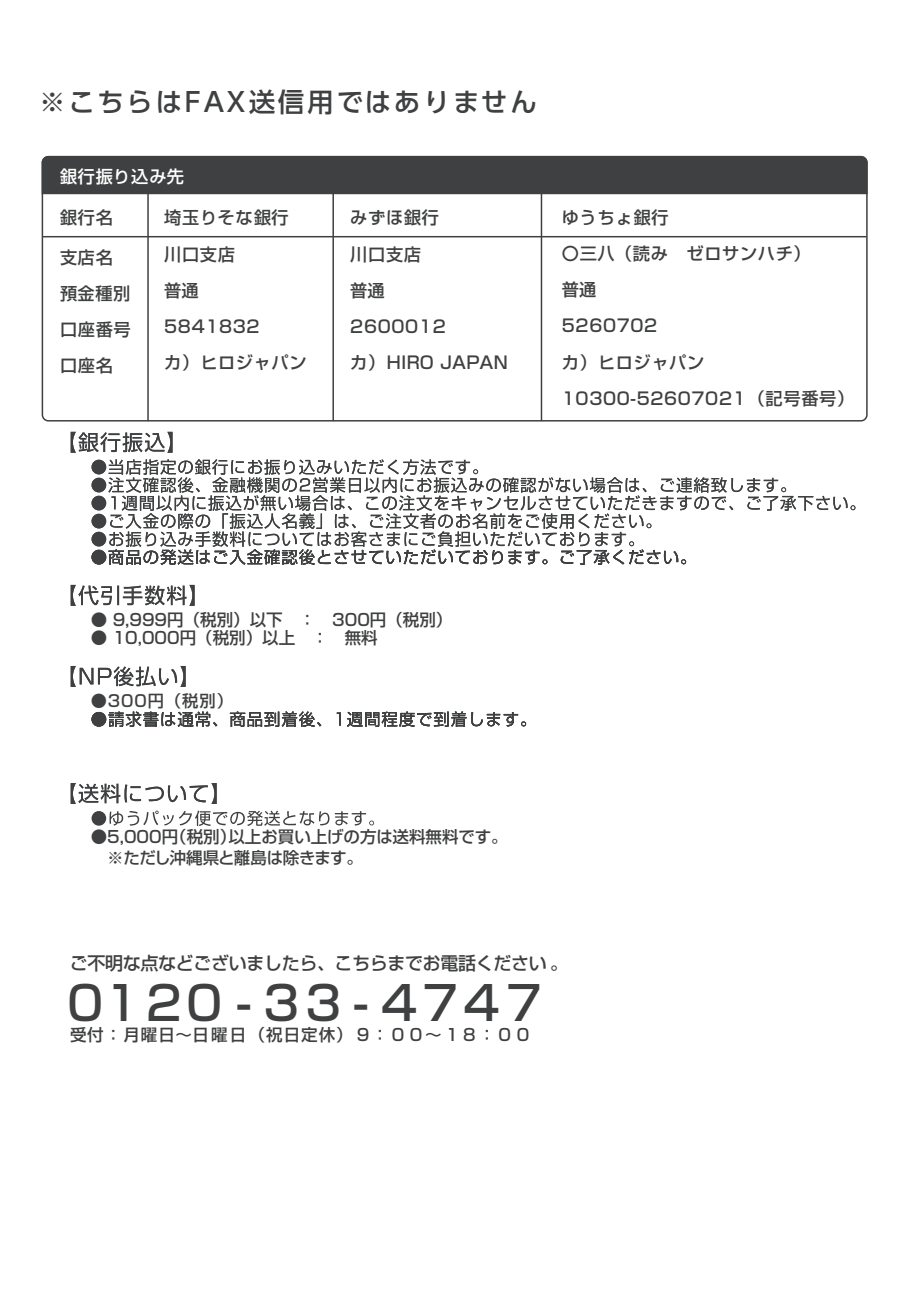
<style>
.page{position:relative;width:919px;height:1289px;background:#fff}
.page>*{position:absolute;margin:0;border:0;box-sizing:border-box;transform-origin:0 0}
.t1{font:500 46.95px "Shin Go Pr 6 N";letter-spacing:.12em;color:#3f4041}
.t2{font:500 26.4px "UD Shin Go Pro";letter-spacing:.1em;color:#3f4041}
.t3{font:500 18px "Shin Go Pr 6 N";letter-spacing:-.02em;color:#3f4041}
.t4{font:500 17.1px/36px "Shin Go Pr 6 N";letter-spacing:.04em;color:#3f4041}
.t5{font:500 17.1px "Shin Go Pr 6 N";letter-spacing:.04em;color:#fff}
.t6{font:500 16.5px/21px "Shin Go Pr 6 N";color:#3f4041}
.t7{font:500 16.5px "Shin Go Pr 6 N";letter-spacing:.06em;color:#3f4041}
.t8{font:500 16.2px "Shin Go Pr 6 N";letter-spacing:.06em;color:#3f4041}
</style>
<div class="page">
<div style="left:41px;top:155px;width:827px;height:40px;background:#3f4041"></div>
<hr style="left:42px;top:236px;width:824px;height:1px;background:#3f4041">
<hr style="left:147px;top:191px;width:2px;height:230px;background:#3f4041">
<hr style="left:332px;top:191px;width:2px;height:230px;background:#3f4041">
<hr style="left:540px;top:191px;width:2px;height:230px;background:#3f4041">
<svg style="left:71px;top:432px;width:784px;height:131px"></svg>
<svg style="left:71px;top:549px;width:615px;height:255px"></svg>
<svg style="left:91px;top:810px;width:283px;height:16px"></svg>
<h2 class="t2" style="left:39px;top:80px;width:499px">※こちらはFAX送信用ではありません</h2>
<p class="t5" style="left:60px;top:162px;width:125px">銀行振り込み先</p>
<p class="t4" style="left:164px;top:198px;width:126px">埼玉りそな銀行</p>
<p class="t4" style="left:350px;top:198px;width:90px">みずほ銀行</p>
<p class="t4" style="left:562px;top:198px;width:108px">ゆうちょ銀行</p>
<p class="t4" style="left:60px;top:198px;width:54px">銀行名</p>
<p class="t4" style="left:60px;top:238px;width:72px">支店名預金種別口座番号口座名</p>
<p class="t4" style="left:164px;top:235px;width:144px">川口支店<br>普通<br>5841832<br>カ）ヒロジャパン</p>
<p class="t4" style="left:350px;top:235px;width:159px">川口支店<br>普通<br>2600012<br>カ）HIRO JAPAN</p>
<p class="t4" style="left:562px;top:235px;width:294px">〇三八（読み　ゼロサンハチ）<br>普通<br>5260702<br>カ）ヒロジャパン<br>10300-52607021（記号番号）</p>
<p class="t6" style="left:91px;top:608px;width:363px">● 9,999円（税別）以下　：　300円（税別）</p>
<p class="t6" style="left:91px;top:626px;width:288px">● 10,000円（税別）以上　：　無料</p>
<p class="t8" style="left:91px;top:688px;width:144px">●300円（税別）</p>
<p class="t6" style="left:107px;top:824px;width:402px;text-indent:-16px">●5,000円（税別）以上お買い上げの方は送料無料です。※ただし沖縄県と離島は除きます。</p>
<p class="t3" style="left:70px;top:948px;width:499px">ご不明な点などございましたら、こちらまでお電話ください。</p>
<h1 class="t1" style="left:67px;top:964px;width:476px">0120 - 33 - 4747</h1>
<p class="t7" style="left:70px;top:1021px;width:460px">受付：月曜日～日曜日（祝日定休） 9：0 0～ 1８：0 0</p>
</div>
